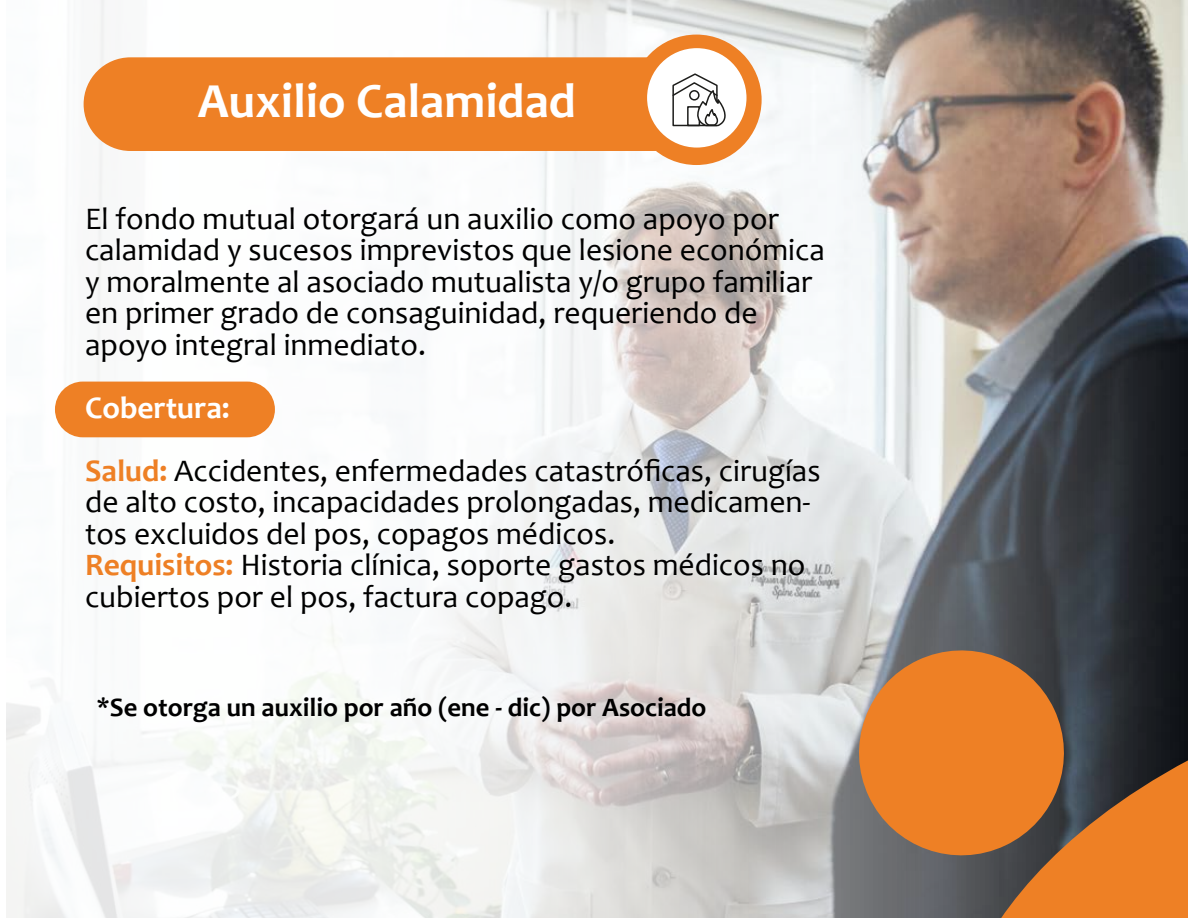
<style>
.page{position:relative;width:1188px;height:918px;background:#fff}
.page>*{position:absolute;margin:0;border:0;box-sizing:border-box;transform-origin:0 0}
.t1{font:700 49.2px "Candara";color:#fff}
.t2{font:31.5px/31.5px "Candara";color:#000}
.t3{font:700 26.7px "Candara";color:#000}
.s1{font-weight:700;color:#fff}
.s2{font-weight:700;color:#ee8025}
</style>
<div class="page">
<img style="left:7px;top:0;width:1181px;height:918px">
<div style="left:84px;top:57px;width:617px;height:94px;background:#ee8025;border-radius:47px"></div>
<div style="left:631px;top:35px;width:131px;height:130px;background:#ee8025;border-radius:50%"></div>
<div style="left:647px;top:48px;width:100px;height:100px;background:#fff;border-radius:50%"></div>
<svg style="left:672px;top:73px;width:54px;height:54px"></svg>
<div style="left:55px;top:382px;width:220px;height:55px;background:#ee8025;border-radius:28px"></div>
<svg style="left:937px;top:645px;width:251px;height:273px;background:#835530"></svg>
<svg style="left:845px;top:636px;width:233px;height:234px;background:#ba7841"></svg>
<h1 class="t1" style="left:198px;top:71px;width:380px">Auxilio Calamidad</h1>
<p class="t2" style="left:85px;top:203px;width:741px">El fondo mutual otorgará un auxilio como apoyo por calamidad y sucesos imprevistos que lesione económica y moralmente al asociado mutualista y/o grupo familiar en primer grado de consaguinidad, requeriendo de apoyo integral inmediato.</p>
<p class="t2" style="left:85px;top:376px;width:737px;line-height:63px"><span class="s1">Cobertura:<br></span><span class="s2">Salud:</span> Accidentes, enfermedades catastróficas, cirugías</p>
<p class="t2" style="left:85px;top:486px;width:727px">de alto costo, incapacidades prolongadas, medicamen&shy;tos excluidos del pos, copagos médicos.<br><span class="s2">Requisitos:</span> Historia clínica, soporte gastos médicos no cubiertos por el pos, factura copago.</p>
<p class="t3" style="left:96px;top:690px;width:612px">*Se otorga un auxilio por año (ene - dic) por Asociado</p>
</div>
